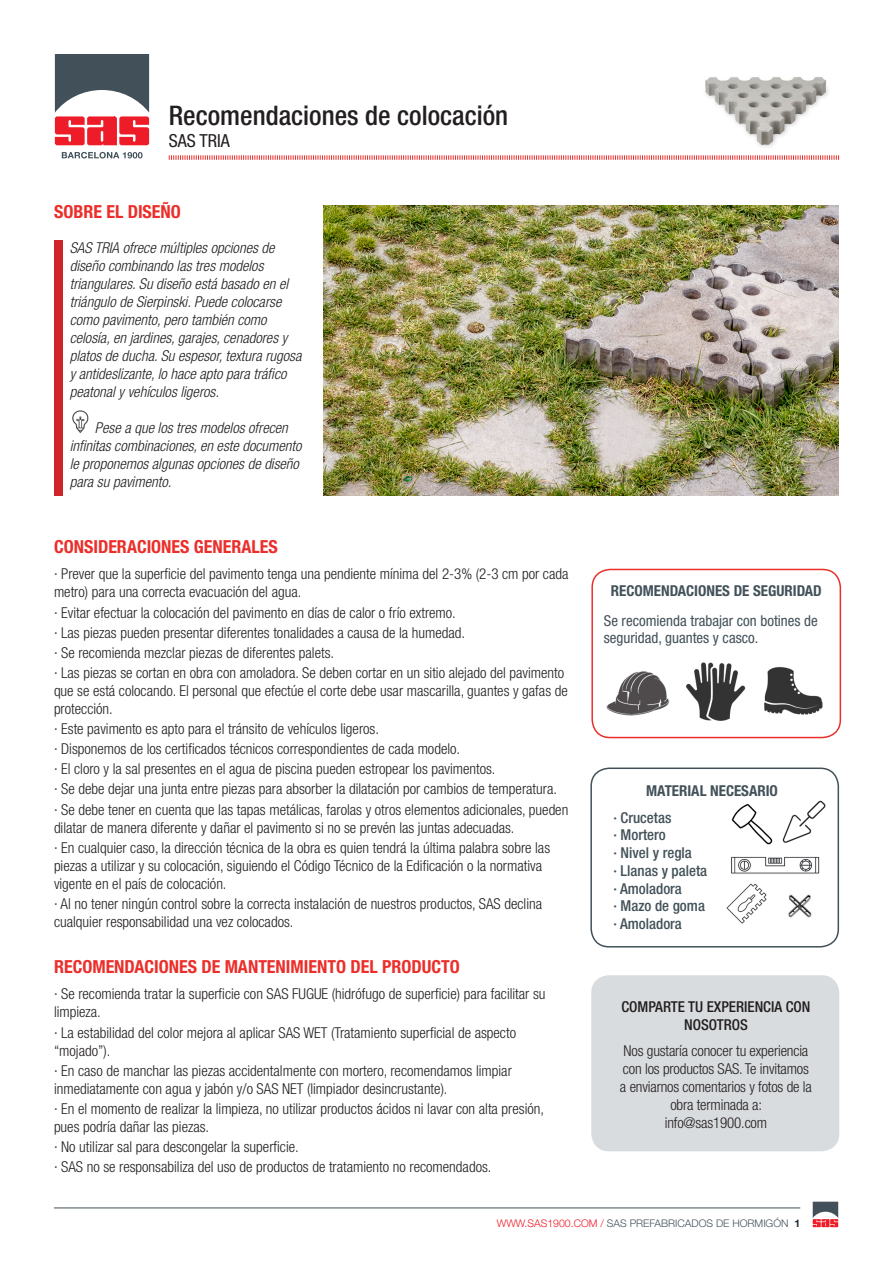
<style>
.page{position:relative;width:893px;height:1263px;background:#fff}
.page>*{position:absolute;margin:0;border:0;box-sizing:border-box;transform-origin:0 0}
.t1{font:500 condensed 27px "Helvetica Neue LT Std";color:#231f20}
.t2{font:700 condensed 18px "Helvetica Neue LT Std";color:#eb2e2a}
.t3{font:condensed 18px "Helvetica Neue LT Std";color:#231f20}
.t4{font:300 condensed 15px/18px "Helvetica Neue LT Std";color:#231f20}
.t5{font:italic 300 condensed 15px/18px "Helvetica Neue LT Std";color:#231f20}
.Text_left_bold{font:500 condensed 15px "Helvetica Neue LT Std";color:#425159}
.Text_left_bold-2{font:condensed 15px/16.5px "Helvetica Neue LT Std";color:#425159}
.Text_left_bold-3{font:700 condensed 15px "Helvetica Neue LT Std";color:#425159}
.t6{font:500 condensed 15px/18px "Helvetica Neue LT Std";color:#231f20;text-align:center}
.t7{font:300 10.5px "Helvetica Neue LT Std";color:#425159}
.s1{color:#ee1c28}
.s2{font-weight:700;color:#1f2a31}
</style>
<div class="page">
<hr style="left:54px;top:1207px;width:746px;height:1px;background:#425159">
<svg style="left:813px;top:1202px;width:25px;height:25px"></svg>
<svg style="left:55px;top:54px;width:94px;height:91px"></svg>
<svg style="left:62px;top:152px;width:81px;height:6px"></svg>
<svg style="left:168px;top:155px;width:671px;height:5px"></svg>
<img style="left:72px;top:410px;width:17px;height:23px">
<div style="left:54px;top:240px;width:9px;height:255px;background:#d1232a"></div>
<div style="left:590px;top:767px;width:249px;height:180px;border:2px solid #425159;border-radius:18px"></div>
<div style="left:591px;top:569px;width:250px;height:169px;border:2px solid #eb2e2a;border-radius:18px"></div>
<img style="left:606px;top:671px;width:64px;height:45px">
<img style="left:764px;top:667px;width:59px;height:48px">
<img style="left:686px;top:662px;width:60px;height:59px">
<img style="left:782px;top:800px;width:44px;height:43px">
<img style="left:731px;top:856px;width:89px;height:18px">
<img style="left:731px;top:803px;width:42px;height:42px">
<img style="left:726px;top:883px;width:41px;height:41px">
<img style="left:788px;top:894px;width:24px;height:24px">
<div style="left:591px;top:975px;width:248px;height:176px;background:#d9dcde;border-radius:18px"></div>
<img style="left:705px;top:77px;width:123px;height:70px">
<img style="left:323px;top:205px;width:516px;height:290px">
<p class="t1" style="left:169px;top:100px;width:341px">Recomendaciones de colocación</p>
<p class="t3" style="left:169px;top:130px;width:63px">SAS TRIA</p>
<p class="t2" style="left:54px;top:201px;width:128px">SOBRE EL DISEÑO</p>
<p class="t5" style="left:70px;top:239px;width:233px">SAS TRIA ofrece múltiples opciones de diseño combinando las tres modelos triangulares. Su diseño está basado en el triángulo de Sierpinski. Puede colocarse como pavimento, pero también como celosía, en jardines, garajes, cenadores y platos de ducha. Su espesor, textura rugosa y antideslizante, lo hace apto para tráfico peatonal y vehículos ligeros.</p>
<p class="t5" style="left:70px;top:419px;width:233px;text-indent:25px">Pese a que los tres modelos ofrecen infinitas combinaciones, en este documento le proponemos algunas opciones de diseño para su pavimento.</p>
<p class="t2" style="left:54px;top:536px;width:225px">CONSIDERACIONES GENERALES</p>
<p class="t4" style="left:54px;top:565px;width:516px">· Prever que la superficie del pavimento tenga una pendiente mínima del 2-3% (2-3 cm por cada metro) para una correcta evacuación del agua.</p>
<p class="t4" style="left:54px;top:603px;width:403px">· Evitar efectuar la colocación del pavimento en días de calor o frío extremo.</p>
<p class="t4" style="left:54px;top:623px;width:413px">· Las piezas pueden presentar diferentes tonalidades a causa de la humedad.</p>
<p class="t4" style="left:54px;top:643px;width:282px">· Se recomienda mezclar piezas de diferentes palets.</p>
<p class="t4" style="left:54px;top:663px;width:515px">· Las piezas se cortan en obra con amoladora. Se deben cortar en un sitio alejado del pavimento que se está colocando. El personal que efectúe el corte debe usar mascarilla, guantes y gafas de protección.</p>
<p class="t4" style="left:54px;top:720px;width:327px">· Este pavimento es apto para el tránsito de vehículos ligeros.</p>
<p class="t4" style="left:54px;top:740px;width:408px">· Disponemos de los certificados técnicos correspondientes de cada modelo.</p>
<p class="t4" style="left:54px;top:760px;width:443px">· El cloro y la sal presentes en el agua de piscina pueden estropear los pavimentos.</p>
<p class="t4" style="left:54px;top:780px;width:504px">· Se debe dejar una junta entre piezas para absorber la dilatación por cambios de temperatura.</p>
<p class="t4" style="left:54px;top:800px;width:516px">· Se debe tener en cuenta que las tapas metálicas, farolas y otros elementos adicionales, pueden dilatar de manera diferente y dañar el pavimento si no se prevén las juntas adecuadas.</p>
<p class="t4" style="left:54px;top:838px;width:498px">· En cualquier caso, la dirección técnica de la obra es quien tendrá la última palabra sobre las piezas a utilizar y su colocación, siguiendo el Código Técnico de la Edificación o la normativa vigente en el país de colocación.</p>
<p class="t4" style="left:54px;top:894px;width:490px">· Al no tener ningún control sobre la correcta instalación de nuestros productos, SAS declina cualquier responsabilidad una vez colocados.</p>
<p class="t2" style="left:54px;top:956px;width:407px">RECOMENDACIONES DE MANTENIMIENTO DEL PRODUCTO</p>
<p class="t4" style="left:54px;top:985px;width:493px">· Se recomienda tratar la superficie con SAS FUGUE (hidrófugo de superficie) para facilitar su limpieza.</p>
<p class="t4" style="left:54px;top:1023px;width:464px">· La estabilidad del color mejora al aplicar SAS WET (Tratamiento superficial de aspecto “mojado”).</p>
<p class="t4" style="left:54px;top:1061px;width:459px">· En caso de manchar las piezas accidentalmente con mortero, recomendamos limpiar inmediatamente con agua y jabón y/o SAS NET (limpiador desincrustante).</p>
<p class="t4" style="left:54px;top:1099px;width:492px">· En el momento de realizar la limpieza, no utilizar productos ácidos ni lavar con alta presión, pues podría dañar las piezas.</p>
<p class="t4" style="left:54px;top:1137px;width:246px">· No utilizar sal para descongelar la superficie.</p>
<p class="t4" style="left:54px;top:1158px;width:439px">· SAS no se responsabiliza del uso de productos de tratamiento no recomendados.</p>
<p class="Text_left_bold-3" style="left:611px;top:582px;width:212px">RECOMENDACIONES DE SEGURIDAD</p>
<p class="Text_left_bold-2" style="left:604px;top:612px;width:216px">Se recomienda trabajar con botines de seguridad, guantes y casco.</p>
<p class="Text_left_bold-3" style="left:646px;top:781px;width:133px">MATERIAL NECESARIO</p>
<p class="Text_left_bold" style="left:613px;top:808px;width:60px">· Crucetas</p>
<p class="Text_left_bold" style="left:613px;top:826px;width:54px">· Mortero</p>
<p class="Text_left_bold" style="left:613px;top:844px;width:80px">· Nivel y regla</p>
<p class="Text_left_bold" style="left:613px;top:861px;width:95px">· Llanas y paleta</p>
<p class="Text_left_bold" style="left:613px;top:879px;width:70px">· Amoladora</p>
<p class="Text_left_bold" style="left:613px;top:897px;width:93px">· Mazo de goma</p>
<p class="Text_left_bold" style="left:613px;top:915px;width:70px">· Amoladora</p>
<p class="t6" style="left:621px;top:997px;width:191px">COMPARTE TU EXPERIENCIA CON<br>NOSOTROS</p>
<p class="t4" style="left:620px;top:1042px;width:193px;text-align:center">Nos gustaría conocer tu experiencia con los productos SAS. Te invitamos a enviarnos comentarios y fotos de la obra terminada a:</p>
<p class="t4" style="left:665px;top:1114px;width:104px">info@sas1900.com</p>
<p class="t7" style="left:497px;top:1217px;width:305px"><span class="s1">WWW.SAS1900.COM /</span> SAS PREFABRICADOS DE HORMIGÓN <span class="s2">1</span></p>
</div>
